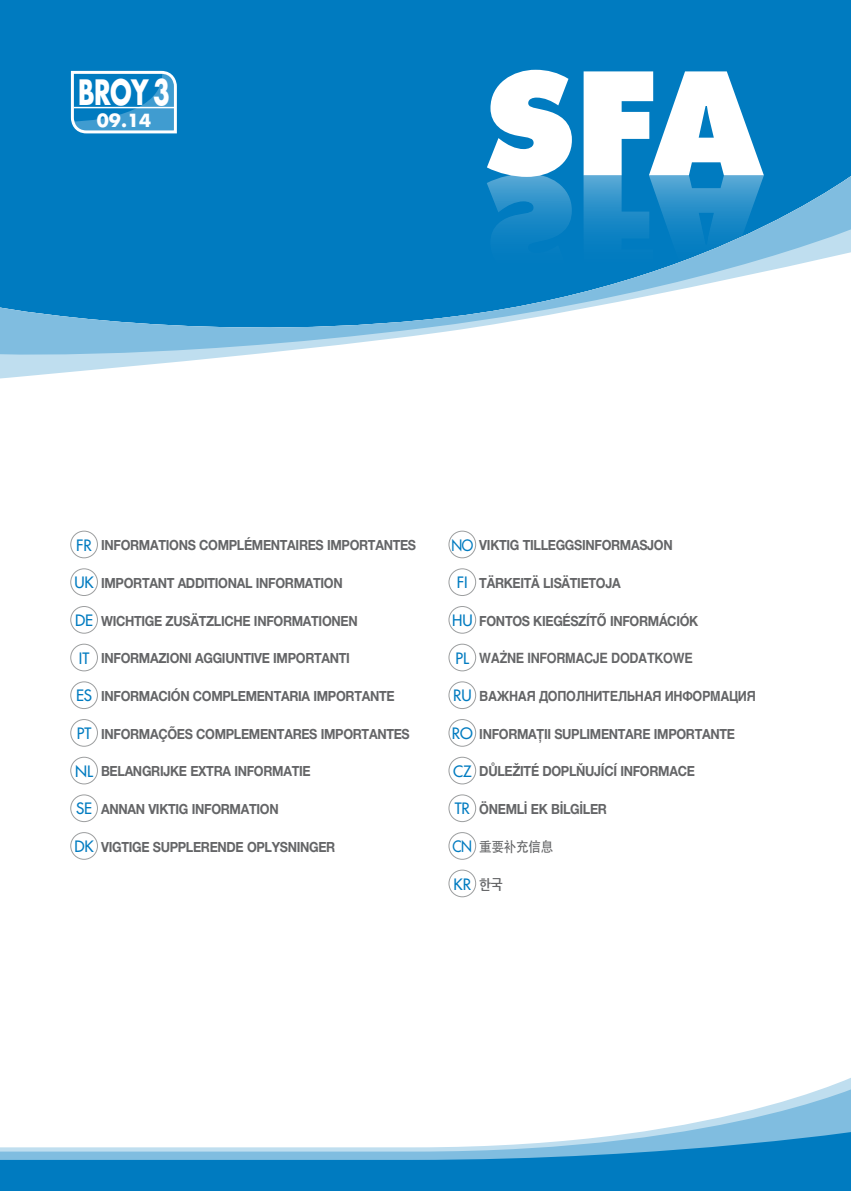
<style>
.page{position:relative;width:851px;height:1191px;background:#fff}
.page>*{position:absolute;margin:0;border:0;box-sizing:border-box;transform-origin:0 0}
.t1{font:700 34px "Futura Std";color:#fff;scale:.72 1}
.t2{font:700 17.6px "Futura Std";color:#fff}
.t3{font:15.4px "Futura";color:#007bc0}
.t4{font:700 14px "Helvetica Neue";letter-spacing:-.025em;color:#646567;scale:.9 1}
.t5{font:700 14px "Helvetica Neue CE";letter-spacing:-.025em;color:#646567;scale:.9 1}
.t6{font:700 14px "Helvetica Cyr";letter-spacing:-.025em;color:#646567;scale:.9 1}
.t7{font:14px "Bpolhelvet";letter-spacing:-.025em;color:#646567;scale:.9 1}
.t8{font:14px "Adobe Heiti Std";letter-spacing:-.025em;color:#646567;scale:.9 1}
.s1{font-family:"Futura";font-weight:400;font-size:15.4px;color:#007bc0}
.s2{font-family:"Futura";font-size:15.4px;color:#007bc0}
.s3{font-family:"Helvetica Neue CE"}
.s4{font-family:"Nanum Gothic";font-weight:700;font-size:14px;color:#646567}
</style>
<div class="page">
<svg style="left:666px;top:1078px;width:184px;height:50px"></svg>
<svg style="left:0;top:1128px;width:850px;height:63px;fill:#007bc0"></svg>
<div style="left:0;top:0;width:850px;height:155px;background:#007bc0"></div>
<div style="left:70px;top:531px;width:28px;height:27px;border:1px solid #9c9e9f;border-radius:50%"></div>
<div style="left:70px;top:568px;width:28px;height:28px;border:1px solid #9c9e9f;border-radius:50%"></div>
<div style="left:70px;top:606px;width:28px;height:27px;border:1px solid #9c9e9f;border-radius:50%"></div>
<div style="left:70px;top:644px;width:28px;height:27px;border:1px solid #9c9e9f;border-radius:50%"></div>
<div style="left:70px;top:681px;width:28px;height:28px;border:1px solid #9c9e9f;border-radius:50%"></div>
<div style="left:70px;top:719px;width:28px;height:27px;border:1px solid #9c9e9f;border-radius:50%"></div>
<div style="left:70px;top:757px;width:28px;height:27px;border:1px solid #9c9e9f;border-radius:50%"></div>
<div style="left:70px;top:794px;width:28px;height:28px;border:1px solid #9c9e9f;border-radius:50%"></div>
<div style="left:70px;top:832px;width:28px;height:27px;border:1px solid #9c9e9f;border-radius:50%"></div>
<div style="left:448px;top:531px;width:28px;height:27px;border:1px solid #9c9e9f;border-radius:50%"></div>
<div style="left:448px;top:568px;width:28px;height:28px;border:1px solid #9c9e9f;border-radius:50%"></div>
<div style="left:448px;top:606px;width:28px;height:27px;border:1px solid #9c9e9f;border-radius:50%"></div>
<div style="left:448px;top:644px;width:28px;height:27px;border:1px solid #9c9e9f;border-radius:50%"></div>
<div style="left:448px;top:681px;width:28px;height:28px;border:1px solid #9c9e9f;border-radius:50%"></div>
<div style="left:448px;top:719px;width:28px;height:27px;border:1px solid #9c9e9f;border-radius:50%"></div>
<div style="left:448px;top:757px;width:28px;height:27px;border:1px solid #9c9e9f;border-radius:50%"></div>
<div style="left:448px;top:794px;width:28px;height:28px;border:1px solid #9c9e9f;border-radius:50%"></div>
<div style="left:448px;top:832px;width:28px;height:27px;border:1px solid #9c9e9f;border-radius:50%"></div>
<div style="left:448px;top:869px;width:28px;height:28px;border:1px solid #9c9e9f;border-radius:50%"></div>
<svg style="left:69px;top:69px;width:109px;height:66px;background:#3a98ce"></svg>
<svg style="left:486px;top:70px;width:86px;height:85px"></svg>
<svg style="left:583px;top:71px;width:180px;height:84px"></svg>
<svg style="left:0;top:363px;width:164px;height:16px"></svg>
<svg style="left:0;top:155px;width:850px;height:208px;fill:#007bc0"></svg>
<h1 class="t1" style="left:78px;top:70px;width:129px">BROY 3</h1>
<p class="t2" style="left:97px;top:109px;width:56px">09.14</p>
<p class="t4" style="left:76px;top:536px;width:379px"><span class="s1">FR</span> INFORMATIONS COMPLÉMENTAIRES IMPORTANTES</p>
<p class="t4" style="left:74px;top:574px;width:299px"><span class="s1">UK</span> IMPORTANT ADDITIONAL INFORMATION</p>
<p class="t4" style="left:75px;top:612px;width:315px"><span class="s1">DE</span> WICHTIGE ZUSÄTZLICHE INFORMATIONEN</p>
<p class="t4" style="left:79px;top:649px;width:303px"><span class="s1">IT</span> INFORMAZIONI AGGIUNTIVE IMPORTANTI</p>
<p class="t4" style="left:76px;top:687px;width:355px"><span class="s1">ES</span> INFORMACIÓN COMPLEMENTARIA IMPORTANTE</p>
<p class="t4" style="left:77px;top:725px;width:371px"><span class="s1">PT</span> INFORMAÇÕES COMPLEMENTARES IMPORTANTES</p>
<p class="t4" style="left:75px;top:762px;width:263px"><span class="s1">NL</span> BELANGRIJKE EXTRA INFORMATIE</p>
<p class="t4" style="left:76px;top:800px;width:227px"><span class="s1">SE</span> ANNAN VIKTIG INFORMATION</p>
<p class="t4" style="left:74px;top:838px;width:291px"><span class="s1">DK</span> VIGTIGE SUPPLERENDE OPLYSNINGER</p>
<p class="t4" style="left:451px;top:536px;width:247px"><span class="s1">NO</span> VIKTIG TILLEGGSINFORMASJON</p>
<p class="t4" style="left:457px;top:574px;width:183px"><span class="s1">FI</span> TÄRKEITÄ LISÄTIETOJA</p>
<p class="t5" style="left:452px;top:612px;width:275px"><span class="s1">HU</span> FONTOS KIEGÉSZÍTŐ INFORMÁCIÓK</p>
<p class="t7" style="left:455px;top:650px;width:265px"><span class="s2">PL</span> WAŒNE INFORMACJE DODATKOWE</p>
<p class="t6" style="left:453px;top:688px;width:338px"><span class="s1">RU</span> ВАЖНАЯ ДОПОЛНИТЕЛЬНАЯ ИНФОРМАЦИЯ</p>
<p class="t4" style="left:452px;top:725px;width:316px"><span class="s1">RO</span> INFORMA<span class="s3">Ţ</span>II SUPLIMENTARE IMPORTANTE</p>
<p class="t5" style="left:453px;top:762px;width:270px"><span class="s1">CZ</span> DŮLEŽITÉ DOPLŇUJÍCÍ INFORMACE</p>
<p class="t5" style="left:454px;top:800px;width:171px"><span class="s1">TR</span> ÖNEMLİ EK BİLGİLER</p>
<p class="t8" style="left:452px;top:838px;width:113px"><span class="s2">CN</span> 重要补充信息</p>
<p class="t3" style="left:453px;top:873px;width:51px">KR <span class="s4">한국</span></p>
</div>
